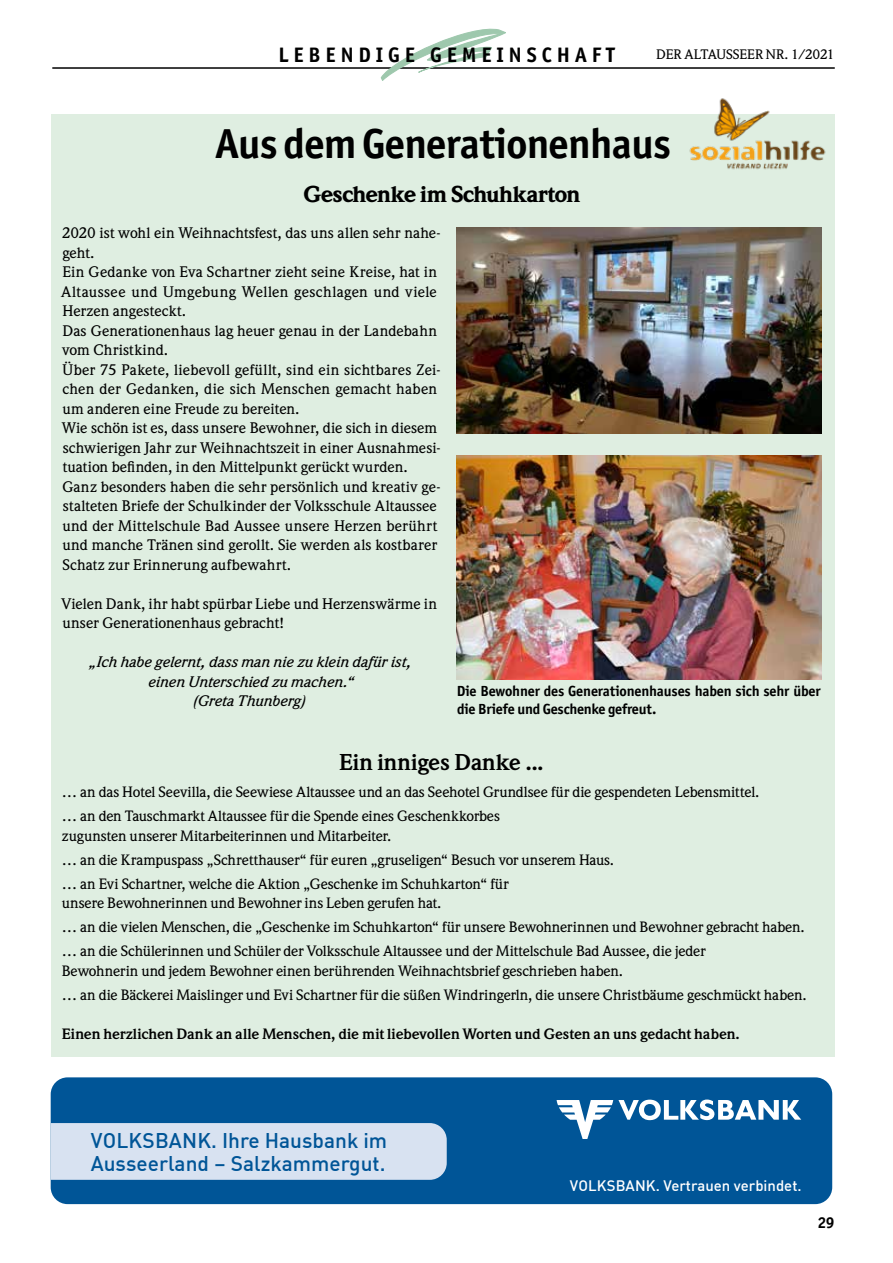
<style>
.page{position:relative;width:893px;height:1263px;background:#fff}
.page>*{position:absolute;margin:0;border:0;box-sizing:border-box;transform-origin:0 0}
.t1{font:700 42px "Officina Sans ITC Pro";letter-spacing:-.015em;color:#000}
.t2{font:900 22.5px "Weidemann";letter-spacing:-.03em;color:#000;scale:1.05 1}
.t3{font:700 22.5px "Weidemann Std";letter-spacing:-.005em;color:#000;scale:1.05 1}
.t4{font:700 21px "Officina Sans ITC Pro";letter-spacing:.235em;color:#000}
.t5{font:500 20.85px/23.9px "DINOT";color:#005597}
.t6{font:700 15.75px "Officina Sans ITC Pro";color:#000;scale:1.04 1}
.t7{font:500 15px/19.5px "Weidemann Std";color:#000;scale:1.04 1}
.t8{font:italic 500 15px/19.5px "Weidemann Std";color:#000;text-align:center;scale:1.04 1}
.t9{font:500 14.85px "DINOT";color:#fff}
.t10{font:500 14.7px/24px "Weidemann Std";letter-spacing:-.015em;color:#000;scale:1.04 1}
.t11{font:700 14.7px "Weidemann Std";letter-spacing:-.01em;color:#000;scale:1.04 1}
.t12{font:700 14.7px/17.9px "Officina Sans ITC Pro";letter-spacing:-.01em;color:#000}
.t13{font:500 13.5px "Weidemann Std";letter-spacing:-.015em;color:#000;scale:1.04 1}
</style>
<div class="page">
<hr style="left:52px;top:67px;width:783px;height:2px;background:#000">
<svg style="left:381px;top:29px;width:125px;height:52px"></svg>
<div style="left:51px;top:114px;width:784px;height:943px;background:#dfeee1"></div>
<img style="left:456px;top:456px;width:365px;height:223px">
<img style="left:456px;top:228px;width:365px;height:206px">
<img style="left:689px;top:98px;width:137px;height:72px">
<div style="left:51px;top:1077px;width:781px;height:127px;background:#005597;border-radius:17px"></div>
<svg style="left:557px;top:1099px;width:244px;height:40px"></svg>
<div style="left:51px;top:1123px;width:396px;height:57px;background:#d8e2f1"></div>
<h3 class="t4" style="left:278px;top:42px;width:338px">LEBENDIGE GEMEINSCHAFT</h3>
<p class="t13" style="left:656px;top:47px;width:173px">DER ALTAUSSEER NR. 1/2021</p>
<h1 class="t1" style="left:215px;top:118px;width:457px">Aus dem Generationenhaus</h1>
<h2 class="t2" style="left:304px;top:181px;width:265px">Geschenke im Schuhkarton</h2>
<p class="t7" style="left:61px;top:223px;width:366px">2020 ist wohl ein Weihnachtsfest, das uns allen sehr nahe&shy;geht.<br>Ein Gedanke von Eva Schartner zieht seine Kreise, hat in Altaussee und Umgebung Wellen geschlagen und viele Herzen angesteckt.<br>Das Generationenhaus lag heuer genau in der Landebahn vom Christkind.<br>Über 75 Pakete, liebevoll gefüllt, sind ein sichtbares Zei&shy;chen der Gedanken, die sich Menschen gemacht haben um anderen eine Freude zu bereiten.<br>Wie schön ist es, dass unsere Bewohner, die sich in diesem schwierigen Jahr zur Weihnachtszeit in einer Ausnahmesi&shy;tuation befinden, in den Mittelpunkt gerückt wurden.<br>Ganz besonders haben die sehr persönlich und kreativ ge&shy;stalteten Briefe der Schulkinder der Volksschule Altaussee und der Mittelschule Bad Aussee unsere Herzen berührt und manche Tränen sind gerollt. Sie werden als kostbarer Schatz zur Erinnerung aufbewahrt.</p>
<p class="t7" style="left:62px;top:594px;width:363px">Vielen Dank, ihr habt spürbar Liebe und Herzenswärme in unser Generationenhaus gebracht!</p>
<p class="t8" style="left:89px;top:652px;width:311px">„Ich habe gelernt, dass man nie zu klein dafür ist, einen Unterschied zu machen.“<br>(Greta Thunberg)</p>
<p class="t12" style="left:457px;top:682px;width:365px">Die Bewohner des Generationenhauses haben sich sehr über die Briefe und Geschenke gefreut.</p>
<h2 class="t3" style="left:339px;top:749px;width:196px">Ein inniges Danke ...</h2>
<p class="t10" style="left:62px;top:780px;width:672px">… an das Hotel Seevilla, die Seewiese Altaussee und an das Seehotel Grundlsee für die gespendeten Lebensmittel. … an den Tauschmarkt Altaussee für die Spende eines Geschenkkorbes</p>
<p class="t10" style="left:62px;top:824px;width:532px">zugunsten unserer Mitarbeiterinnen und Mitarbeiter.<br>… an die Krampuspass „Schretthauser“ für euren „gruseligen“ Besuch vor unserem Haus. … an Evi Schartner, welche die Aktion „Geschenke im Schuhkarton“ für</p>
<p class="t10" style="left:62px;top:891px;width:716px">unsere Bewohnerinnen und Bewohner ins Leben gerufen hat.<br>… an die vielen Menschen, die „Geschenke im Schuhkarton“ für unsere Bewohnerinnen und Bewohner gebracht haben. … an die Schülerinnen und Schüler der Volksschule Altaussee und der Mittelschule Bad Aussee, die jeder</p>
<p class="t10" style="left:62px;top:959px;width:718px">Bewohnerin und jedem Bewohner einen berührenden Weihnachtsbrief geschrieben haben.<br>… an die Bäckerei Maislinger und Evi Schartner für die süßen Windringerln, die unsere Christbäume geschmückt haben.</p>
<p class="t11" style="left:62px;top:1025px;width:653px">Einen herzlichen Dank an alle Menschen, die mit liebevollen Worten und Gesten an uns gedacht haben.</p>
<h3 class="t5" style="left:91px;top:1126px;width:298px">VOLKSBANK. Ihre Hausbank im<br>Ausseerland – Salzkammergut.</h3>
<p class="t9" style="left:570px;top:1174px;width:233px">VOLKSBANK. Vertrauen verbindet.</p>
<p class="t6" style="left:817px;top:1213px;width:18px">29</p>
</div>
